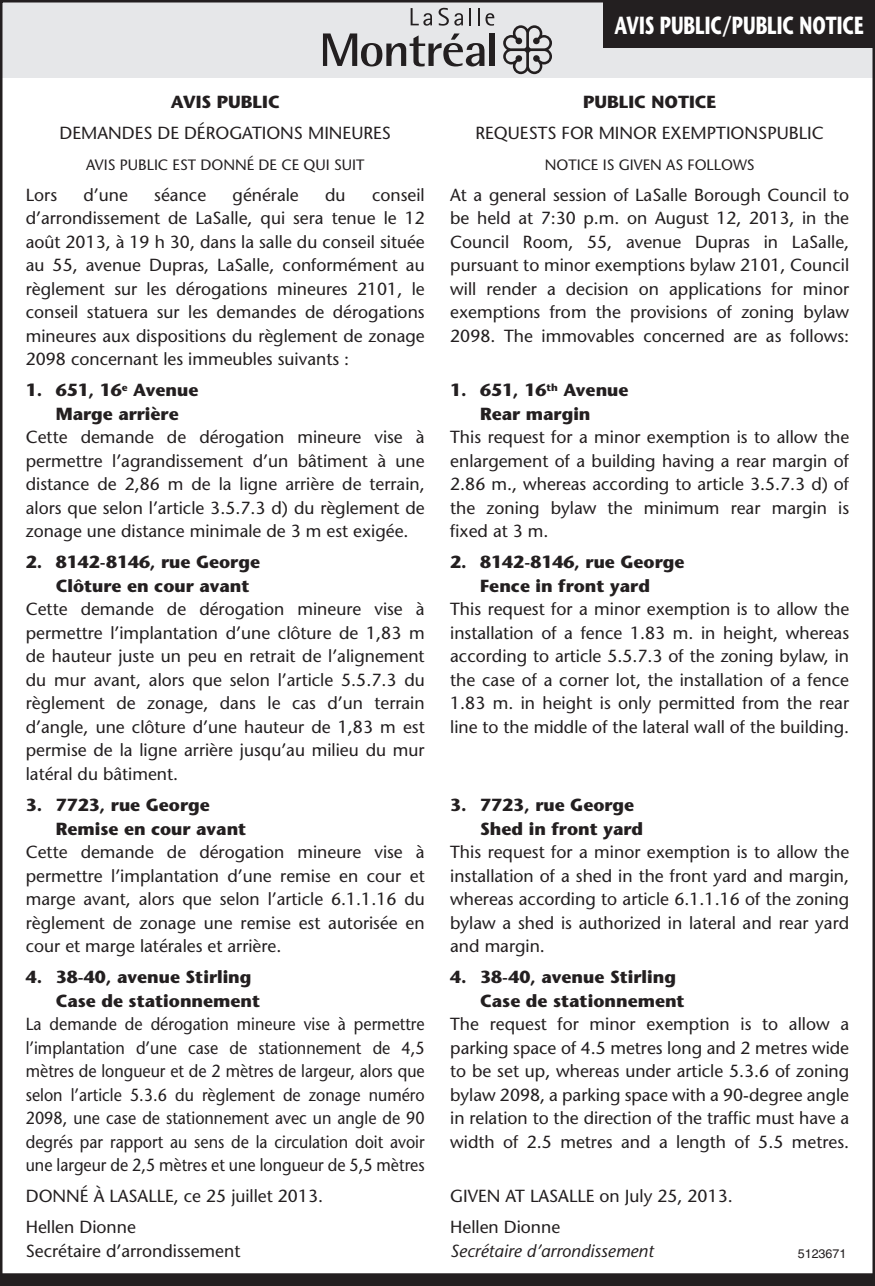
<style>
.page{position:relative;width:875px;height:1286px;background:#fff}
.page>*{position:absolute;margin:0;border:0;box-sizing:border-box;transform-origin:0 0}
.t1{font:700 24.75px "Stone Sans";color:#fff;scale:.7 1}
.t2{font:17.5px/23.5px "Stone Sans";color:#231f20;text-align:justify}
.t3{font:17.5px/23.5px "Stone Sans";color:#231f20;text-align:justify;scale:.92 1}
.t4{font:700 17.5px/23.5px "Stone Sans";color:#231f20}
.t5{font:italic 17.5px "Stone Sans";color:#231f20}
.t6{font:15px "Stone Sans";color:#231f20}
.t7{font:12.5px "Helvetica";color:#231f20}
</style>
<div class="page">
<div style="left:0;top:0;width:875px;height:77px;background:#e6e7e9"></div>
<svg style="left:411px;top:8px;width:21px;height:18px"></svg>
<svg style="left:439px;top:8px;width:24px;height:18px"></svg>
<svg style="left:470px;top:8px;width:1px;height:17px"></svg>
<svg style="left:478px;top:8px;width:2px;height:17px"></svg>
<svg style="left:486px;top:13px;width:8px;height:13px"></svg>
<svg style="left:323px;top:33px;width:161px;height:33px"></svg>
<div style="left:490px;top:33px;width:5px;height:33px;background:#231f20"></div>
<svg style="left:503px;top:25px;width:49px;height:49px"></svg>
<div style="left:603px;top:0;width:272px;height:48px;background:#231f20"></div>
<div style="left:0;top:1273px;width:875px;height:13px;background:#231f20"></div>
<p class="t4" style="left:171px;top:90px;width:23px">AVIS</p>
<p class="t4" style="left:217px;top:90px;width:12px">PUBLIC</p>
<p class="t2" style="left:60px;top:121px;width:333px">DEMANDES DE DÉROGATIONS MINEURES</p>
<p class="t6" style="left:86px;top:155px;width:280px">AVIS PUBLIC EST DONNÉ DE CE QUI SUIT</p>
<p class="t2" style="left:26px;top:183px;width:33px">Lors</p>
<p class="t2" style="left:84px;top:183px;width:46px">d’une</p>
<p class="t2" style="left:154px;top:183px;width:53px">séance</p>
<p class="t2" style="left:233px;top:183px;width:68px">générale</p>
<p class="t2" style="left:325px;top:183px;width:22px">du</p>
<p class="t2" style="left:26px;top:183px;width:400px;text-indent:346px">conseil d’arrondissement de LaSalle, qui sera tenue le 12 août 2013, à 19 h 30, dans la salle du conseil située au 55, avenue Dupras, LaSalle, conformément au règlement sur les dérogations mineures 2101, le conseil statuera sur les demandes de dérogations mineures aux dispositions du règlement de zonage 2098 concernant les immeubles suivants :</p>
<p class="t4" style="left:26px;top:378px;width:174px;text-align:center">1. 651, 16<sup>e</sup> Avenue<br>Marge arrière</p>
<p class="t2" style="left:26px;top:425px;width:400px">Cette demande de dérogation mineure vise à permettre l’agrandissement d’un bâtiment à une distance de 2,86 m de la ligne arrière de terrain, alors que selon l’article 3.5.7.3 d) du règlement de zonage une distance minimale de 3 m est exigée.</p>
<p class="t4" style="left:26px;top:550px;width:236px">2. 8142-8146, rue George<br>Clôture en cour avant</p>
<p class="t2" style="left:26px;top:597px;width:400px">Cette demande de dérogation mineure vise à permettre l’implantation d’une clôture de 1,83 m de hauteur juste un peu en retrait de l’alignement du mur avant, alors que selon l’article 5.5.7.3 du règlement de zonage, dans le cas d’un terrain d’angle, une clôture d’une hauteur de 1,83 m est permise de la ligne arrière jusqu’au milieu du mur latéral du bâtiment.</p>
<p class="t4" style="left:56px;top:793px;width:192px;text-indent:-30px">3. 7723, rue George<br>Remise en cour avant</p>
<p class="t2" style="left:26px;top:840px;width:400px">Cette demande de dérogation mineure vise à permettre l’implantation d’une remise en cour et marge avant, alors que selon l’article 6.1.1.16 du règlement de zonage une remise est autorisée en cour et marge latérales et arrière.</p>
<p class="t4" style="left:26px;top:965px;width:236px">4. 38-40, avenue Stirling<br>Case de stationnement</p>
<p class="t3" style="left:26px;top:1012px;width:435px">La demande de dérogation mineure vise à permettre l’implantation d’une case de stationnement de 4,5 mètres de longueur et de 2 mètres de largeur, alors que selon l’article 5.3.6 du règlement de zonage numéro 2098, une case de stationnement avec un angle de 90 degrés par rapport au sens de la circulation doit avoir une largeur de 2,5 mètres et une longueur de 5,5 mètres</p>
<p class="t2" style="left:26px;top:1180px;width:299px;line-height:31px">DONNÉ À LASALLE, ce 25 juillet 2013.<br>Hellen Dionne</p>
<p class="t2" style="left:26px;top:1238px;width:216px">Secrétaire d’arrondissement</p>
<h1 class="t1" style="left:614px;top:9px;width:184px">Avis public/PUBLIC</h1>
<h1 class="t1" style="left:800px;top:9px;width:93px">NOTICE</h1>
<p class="t4" style="left:583px;top:90px;width:12px">PUBLIC</p>
<p class="t4" style="left:651px;top:90px;width:66px">NOTICE</p>
<p class="t2" style="left:476px;top:121px;width:350px">REQUESTS FOR MINOR EXEMPTIONSPUBLIC</p>
<p class="t6" style="left:545px;top:155px;width:212px">NOTICE IS GIVEN AS FOLLOWS</p>
<p class="t2" style="left:450px;top:183px;width:400px">At a general session of LaSalle Borough Council to be held at 7:30 p.m. on August 12, 2013, in the Council Room, 55, avenue Dupras in LaSalle, pursuant to minor exemptions bylaw 2101, Council will render a decision on applications for minor exemptions from the provisions of zoning bylaw 2098. The immovables concerned are as follows:</p>
<p class="t4" style="left:450px;top:378px;width:180px;text-align:center">1. 651, 16<sup>th</sup> Avenue<br>Rear margin</p>
<p class="t2" style="left:450px;top:425px;width:400px">This request for a minor exemption is to allow the enlargement of a building having a rear margin of 2.86 m., whereas according to article 3.5.7.3 d) of the zoning bylaw the minimum rear margin is fixed at 3 m.</p>
<p class="t4" style="left:450px;top:550px;width:236px;text-align:center">2. 8142-8146, rue George<br>Fence in front yard</p>
<p class="t2" style="left:450px;top:597px;width:400px">This request for a minor exemption is to allow the installation of a fence 1.83 m. in height, whereas according to article 5.5.7.3 of the zoning bylaw, in the case of a corner lot, the installation of a fence 1.83 m. in height is only permitted from the rear line to the middle of the lateral wall of the building.</p>
<p class="t4" style="left:450px;top:793px;width:195px">3. 7723, rue George<br>Shed in front yard</p>
<p class="t2" style="left:450px;top:840px;width:400px">This request for a minor exemption is to allow the installation of a shed in the front yard and margin, whereas according to article 6.1.1.16 of the zoning bylaw a shed is authorized in lateral and rear yard and margin.</p>
<p class="t4" style="left:450px;top:965px;width:236px">4. 38-40, avenue Stirling<br>Case de stationnement</p>
<p class="t2" style="left:450px;top:1012px;width:400px">The request for minor exemption is to allow a parking space of 4.5 metres long and 2 metres wide to be set up, whereas under article 5.3.6 of zoning bylaw 2098, a parking space with a 90-degree angle in relation to the direction of the traffic must have a width of 2.5 metres and a length of 5.5 metres.</p>
<p class="t2" style="left:450px;top:1180px;width:284px;line-height:31px">GIVEN AT LASALLE on July 25, 2013.<br>Hellen Dionne</p>
<p class="t5" style="left:450px;top:1239px;width:205px">Secrétaire d’arrondissement</p>
<p class="t7" style="left:798px;top:1246px;width:50px">5123671</p>
</div>
